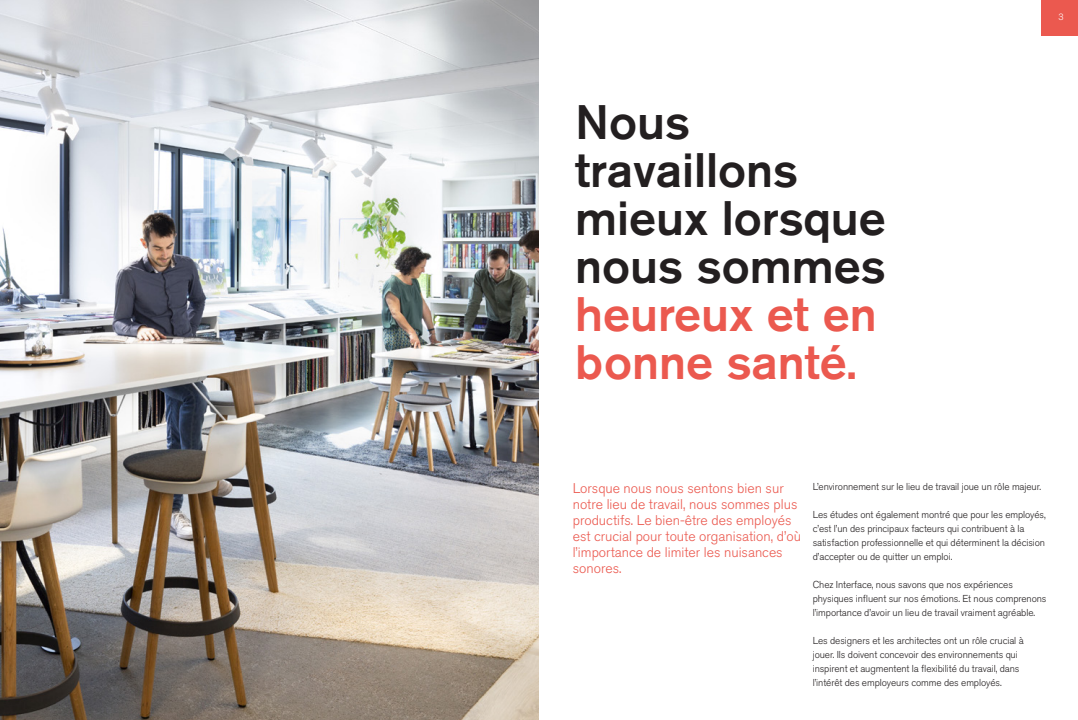
<style>
.page{position:relative;width:1078px;height:720px;background:#fff}
.page>*{position:absolute;margin:0;border:0;box-sizing:border-box;transform-origin:0 0}
.t1{font:500 48px/48px "Akzidenz Grotesk Pro";color:#231f20}
.t2{font:500 48px/48px "Akzidenz Grotesk Pro";color:#eb594f}
.t3{font:300 14px/16px "Akzidenz Grotesk Pro";color:#eb594f}
.t4{font:300 10px/14px "Akzidenz Grotesk Pro";letter-spacing:-.01em;color:#231f20}
.t5{font:300 9px "Akzidenz Grotesk Pro";color:#fff}
</style>
<div class="page">
<img style="left:0;top:0;width:539px;height:720px">
<div style="left:1041px;top:0;width:36px;height:36px;background:#eb594f"></div>
<h1 class="t1" style="left:575px;top:98px;width:312px">Nous travaillons mieux lorsque nous sommes</h1>
<h1 class="t2" style="left:575px;top:290px;width:303px">heureux et en bonne santé.</h1>
<p class="t5" style="left:1058px;top:11px;width:7px">3</p>
<h2 class="t3" style="left:572px;top:480px;width:230px">Lorsque nous nous sentons bien sur notre lieu de travail, nous sommes plus productifs. Le bien-être des employés est crucial pour toute organisation, d’où l’importance de limiter les nuisances sonores.</h2>
<p class="t4" style="left:812px;top:479px;width:230px">L’environnement sur le lieu de travail joue un rôle majeur.</p>
<p class="t4" style="left:812px;top:507px;width:234px">Les études ont également montré que pour les employés, c’est l’un des principaux facteurs qui contribuent à la satisfaction professionnelle et qui déterminent la décision d’accepter ou de quitter un emploi.</p>
<p class="t4" style="left:812px;top:577px;width:235px">Chez Interface, nous savons que nos expériences physiques influent sur nos émotions. Et nous comprenons l’importance d’avoir un lieu de travail vraiment agréable.</p>
<p class="t4" style="left:812px;top:633px;width:212px">Les designers et les architectes ont un rôle crucial à jouer. Ils doivent concevoir des environnements qui inspirent et augmentent la flexibilité du travail, dans l’intérêt des employeurs comme des employés.</p>
</div>
